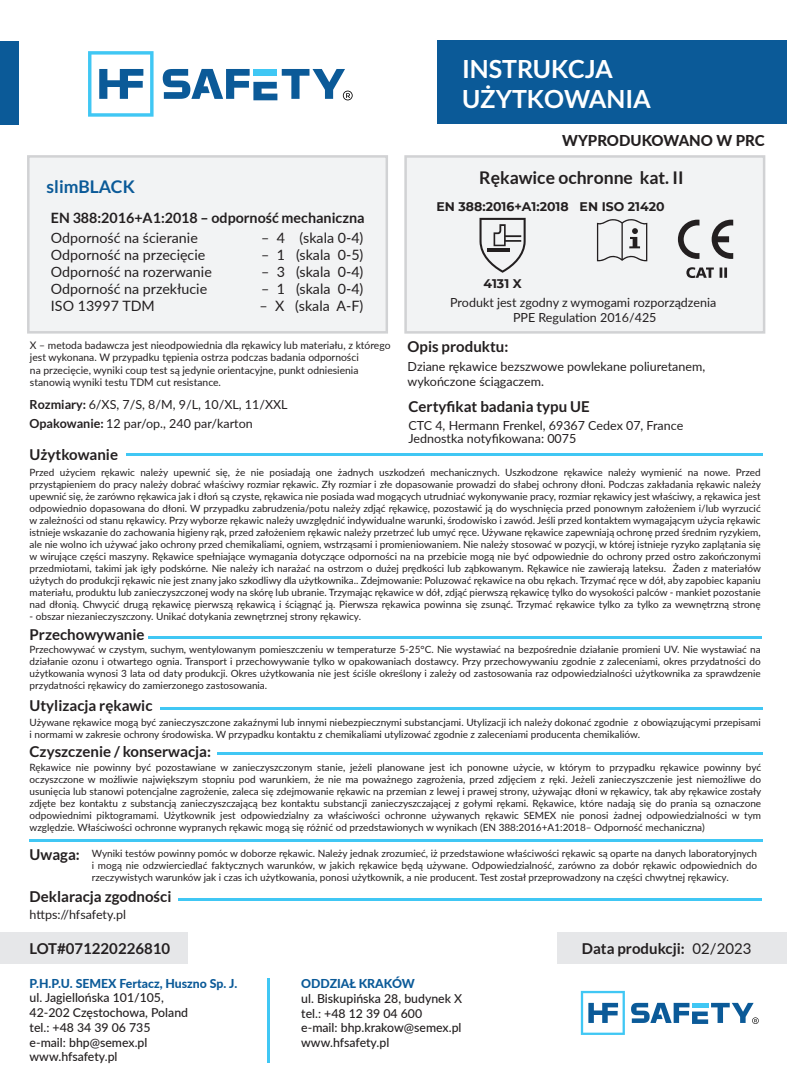
<style>
.page{position:relative;width:787px;height:1092px;background:#fff}
.page>*{position:absolute;margin:0;border:0;box-sizing:border-box;transform-origin:0 0}
.t1{font:700 25px/30px "Lato";color:#fff}
.t2{font:700 17.5px "Lato";color:#231f20}
.t3{font:700 17.5px "Lato";color:#0b5a98}
.t4{font:700 15px "Lato";color:#231f20}
.t5{font:800 15px "Lato";color:#231f20}
.t6{font:14.25px/17px "Lato";color:#231f20}
.t7{font:700 14.25px "Lato";color:#231f20}
.t8{font:12.5px/15px "Lato";color:#231f20}
.t9{font:700 12.5px "Montserrat";color:#231f20}
.t10{font:500 12.25px/14.8px "Lato";color:#231f20}
.t11{font:800 12.25px "Lato";color:#0b5a98}
.t12{font:10.5px/12.5px "Lato";color:#231f20}
.t13{font:10px/12px "Lato";color:#231f20;text-align:justify}
.s1{font-weight:700}
.s2{font-weight:400}
</style>
<div class="page">
<div style="left:0;top:41px;width:18px;height:83px;background:#0b5a98"></div>
<div style="left:437px;top:40px;width:350px;height:83px;background:#0b5a98"></div>
<svg style="left:88px;top:51px;width:65px;height:66px"></svg>
<svg style="left:163px;top:69px;width:189px;height:31px"></svg>
<div style="left:404px;top:155px;width:361px;height:178px;background:#f2f3f4;border:2px solid #d1d2d4"></div>
<div style="left:27px;top:155px;width:361px;height:178px;background:#f2f3f4;border:2px solid #d1d2d4"></div>
<div style="left:558px;top:931px;width:229px;height:32px;background:#e6e7e9"></div>
<div style="left:0;top:931px;width:188px;height:32px;background:#e6e7e9"></div>
<svg style="left:581px;top:990px;width:44px;height:44px"></svg>
<svg style="left:631px;top:1002px;width:127px;height:21px"></svg>
<hr style="left:267px;top:978px;width:2px;height:84px;background:#40c7f4">
<hr style="left:126px;top:453px;width:636px;height:3px;background:#40c7f4">
<hr style="left:148px;top:636px;width:614px;height:2px;background:#40c7f4">
<hr style="left:160px;top:707px;width:602px;height:2px;background:#40c7f4">
<hr style="left:179px;top:897px;width:583px;height:3px;background:#40c7f4">
<hr style="left:217px;top:752px;width:545px;height:2px;background:#40c7f4">
<hr style="left:30px;top:839px;width:733px;height:2px;background:#40c7f4">
<svg style="left:479px;top:218px;width:46px;height:55px"></svg>
<hr style="left:487px;top:248px;width:23px;height:4px;background:#231f20">
<svg style="left:678px;top:220px;width:21px;height:39px"></svg>
<svg style="left:711px;top:220px;width:22px;height:39px"></svg>
<svg style="left:686px;top:267px;width:41px;height:11px"></svg>
<svg style="left:597px;top:219px;width:50px;height:42px"></svg>
<h1 class="t1" style="left:462px;top:53px;width:190px">INSTRUKCJA<br>UŻYTKOWANIA</h1>
<h2 class="t3" style="left:47px;top:177px;width:90px">slimBLACK</h2>
<h3 class="t7" style="left:51px;top:209px;width:315px">EN 388:2016+A1:2018 – odporność mechaniczna</h3>
<h3 class="t6" style="left:51px;top:228px;width:162px">Odporność na ścieranie<br>Odporność na przecięcie<br>Odporność na rozerwanie<br>Odporność na przekłucie<br>ISO 13997 TDM</h3>
<h3 class="t6" style="left:261px;top:228px;width:104px">– 4 (skala 0-4)</h3>
<h3 class="t6" style="left:261px;top:245px;width:104px">– 1 (skala 0-5)</h3>
<h3 class="t6" style="left:261px;top:262px;width:104px">– 3 (skala 0-4)</h3>
<h3 class="t6" style="left:261px;top:279px;width:104px">– 1 (skala 0-4)</h3>
<h3 class="t6" style="left:259px;top:297px;width:105px">– X (skala A-F)</h3>
<p class="t12" style="left:30px;top:338px;width:362px">X – metoda badawcza jest nieodpowiednia dla rękawicy lub materiału, z którego jest wykonana. W przypadku tępienia ostrza podczas badania odporności<br>na przecięcie, wyniki coup test są jedynie orientacyjne, punkt odniesienia stanowią wyniki testu TDM cut resistance.</p>
<p class="t8" style="left:30px;top:395px;width:260px;line-height:18.2px"><span class="s1">Rozmiary:</span> 6/XS, 7/S, 8/M, 9/L, 10/XL, 11/XXL<br><span class="s1">Opakowanie:</span> 12 par/op., 240 par/karton</p>
<h3 class="t5" style="left:562px;top:129px;width:204px">WYPRODUKOWANO W PRC</h3>
<h2 class="t2" style="left:479px;top:167px;width:206px">Rękawice ochronne kat. II</h2>
<p class="t9" style="left:436px;top:197px;width:134px">EN 388:2016+A1:2018</p>
<p class="t9" style="left:579px;top:197px;width:86px">EN ISO 21420</p>
<p class="t9" style="left:483px;top:275px;width:40px">4131 X</p>
<p class="t8" style="left:450px;top:294px;width:267px;text-align:center">Produkt jest zgodny z wymogami rozporządzenia<br>PPE Regulation 2016/425</p>
<h3 class="t4" style="left:407px;top:338px;width:102px">Opis produktu:</h3>
<p class="t8" style="left:407px;top:358px;width:299px">Dziane rękawice bezszwowe powlekane poliuretanem, wykończone ściągaczem.</p>
<h3 class="t4" style="left:408px;top:397px;width:183px">Certyfikat badania typu UE</h3>
<p class="t8" style="left:408px;top:419px;width:276px;line-height:12.5px">CTC 4, Hermann Frenkel, 69367 Cedex 07, France<br>Jednostka notyfikowana: 0075</p>
<h3 class="t4" style="left:30px;top:445px;width:90px">Użytkowanie</h3>
<p class="t13" style="left:30px;top:466px;width:733px">Przed użyciem rękawic należy upewnić się, że nie posiadają one żadnych uszkodzeń mechanicznych. Uszkodzone rękawice należy wymienić na nowe. Przed przystąpieniem do pracy należy dobrać właściwy rozmiar rękawic. Zły rozmiar i złe dopasowanie prowadzi do słabej ochrony dłoni. Podczas zakładania rękawic należy upewnić się, że zarówno rękawica jak i dłoń są czyste, rękawica nie posiada wad mogących utrudniać wykonywanie pracy, rozmiar rękawicy jest właściwy, a rękawica jest odpowiednio dopasowana do dłoni. W przypadku zabrudzenia/potu należy zdjąć rękawicę, pozostawić ją do wyschnięcia przed ponownym założeniem i/lub wyrzucić w zależności od stanu rękawicy. Przy wyborze rękawic należy uwzględnić indywidualne warunki, środowisko i zawód. Jeśli przed kontaktem wymagającym użycia rękawic istnieje wskazanie do zachowania higieny rąk, przed założeniem rękawic należy przetrzeć lub umyć ręce. Używane rękawice zapewniają ochronę przed średnim ryzykiem, ale nie wolno ich używać jako ochrony przed chemikaliami, ogniem, wstrząsami i promieniowaniem. Nie należy stosować w pozycji, w której istnieje ryzyko zaplątania się w wirujące części maszyny. Rękawice spełniające wymagania dotyczące odporności na na przebicie mogą nie być odpowiednie do ochrony przed ostro zakończonymi przedmiotami, takimi jak igły podskórne. Nie należy ich narażać na ostrzom o dużej prędkości lub ząbkowanym. Rękawice nie zawierają lateksu. Żaden z materiałów użytych do produkcji rękawic nie jest znany jako szkodliwy dla użytkownika.. Zdejmowanie: Poluzować rękawice na obu rękach. Trzymać ręce w dół, aby zapobiec kapaniu materiału, produktu lub zanieczyszczonej wody na skórę lub ubranie. Trzymając rękawice w dół, zdjąć pierwszą rękawicę tylko do wysokości palców - mankiet pozostanie nad dłonią. Chwycić drugą rękawicę pierwszą rękawicą i ściągnąć ją. Pierwsza rękawica powinna się zsunąć. Trzymać rękawice tylko za tylko za wewnętrzną stronę</p>
<p class="t13" style="left:30px;top:610px;width:333px">- obszar niezanieczyszczony. Unikać dotykania zewnętrznej strony rękawicy.</p>
<h3 class="t4" style="left:30px;top:626px;width:116px">Przechowywanie</h3>
<p class="t13" style="left:30px;top:642px;width:732px">Przechowywać w czystym, suchym, wentylowanym pomieszczeniu w temperaturze 5-25°C. Nie wystawiać na bezpośrednie działanie promieni UV. Nie wystawiać na działanie ozonu i otwartego ognia. Transport i przechowywanie tylko w opakowaniach dostawcy. Przy przechowywaniu zgodnie z zaleceniami, okres przydatności do użytkowania wynosi 3 lata od daty produkcji. Okres użytkowania nie jest ściśle określony i zależy od zastosowania raz odpowiedzialności użytkownika za sprawdzenie przydatności rękawicy do zamierzonego zastosowania.</p>
<h3 class="t4" style="left:30px;top:697px;width:124px">Utylizacja rękawic</h3>
<p class="t13" style="left:30px;top:716px;width:732px">Używane rękawice mogą być zanieczyszczone zakaźnymi lub innymi niebezpiecznymi substancjami. Utylizacji ich należy dokonać zgodnie z obowiązującymi przepisami i normami w zakresie ochrony środowiska. W przypadku kontaktu z chemikaliami utylizować zgodnie z zaleceniami producenta chemikaliów.</p>
<h3 class="t4" style="left:30px;top:742px;width:183px">Czyszczenie / konserwacja:</h3>
<p class="t13" style="left:30px;top:761px;width:733px">Rękawice nie powinny być pozostawiane w zanieczyszczonym stanie, jeżeli planowane jest ich ponowne użycie, w którym to przypadku rękawice powinny być oczyszczone w możliwie największym stopniu pod warunkiem, że nie ma poważnego zagrożenia, przed zdjęciem z ręki. Jeżeli zanieczyszczenie jest niemożliwe do usunięcia lub stanowi potencjalne zagrożenie, zaleca się zdejmowanie rękawic na przemian z lewej i prawej strony, używając dłoni w rękawicy, tak aby rękawice zostały zdjęte bez kontaktu z substancją zanieczyszczającą bez kontaktu substancji zanieczyszczającej z gołymi rękami. Rękawice, które nadają się do prania są oznaczone odpowiednimi piktogramami. Użytkownik jest odpowiedzialny za właściwości ochronne używanych rękawic SEMEX nie ponosi żadnej odpowiedzialności w tym względzie. Właściwości ochronne wypranych rękawic mogą się różnić od przedstawionych w wynikach (EN 388:2016+A1:2018– Odporność mechaniczna)</p>
<p class="t13" style="left:92px;top:846px;width:667px">Wyniki testów powinny pomóc w doborze rękawic. Należy jednak zrozumieć, iż przedstawione właściwości rękawic są oparte na danych laboratoryjnych i mogą nie odzwierciedlać faktycznych warunków, w jakich rękawice będą używane. Odpowiedzialność, zarówno za dobór rękawic odpowiednich do rzeczywistych warunków jak i czas ich użytkowania, ponosi użytkownik, a nie producent. Test został przeprowadzony na części chwytnej rękawicy.</p>
<h3 class="t4" style="left:30px;top:845px;width:52px">Uwaga:</h3>
<h3 class="t4" style="left:30px;top:888px;width:143px">Deklaracja zgodności</h3>
<p class="t8" style="left:30px;top:906px;width:98px">https://hfsafety.pl</p>
<h3 class="t4" style="left:30px;top:939px;width:142px">LOT#071220226810</h3>
<p class="t11" style="left:30px;top:974px;width:209px">P.H.P.U. SEMEX Fertacz, Huszno Sp. J.</p>
<p class="t10" style="left:30px;top:990px;width:160px">ul. Jagiellońska 101/105,<br>42-202 Częstochowa, Poland tel.: +48 34 39 06 735 e-mail: bhp@semex.pl www.hfsafety.pl</p>
<p class="t11" style="left:301px;top:974px;width:115px">ODDZIAŁ KRAKÓW</p>
<p class="t10" style="left:301px;top:990px;width:162px">ul. Biskupińska 28, budynek X tel.: +48 12 39 04 600<br>e-mail: bhp.krakow@semex.pl www.hfsafety.pl</p>
<h3 class="t4" style="left:582px;top:939px;width:171px">Data produkcji: <span class="s2">02/2023</span></h3>
</div>
